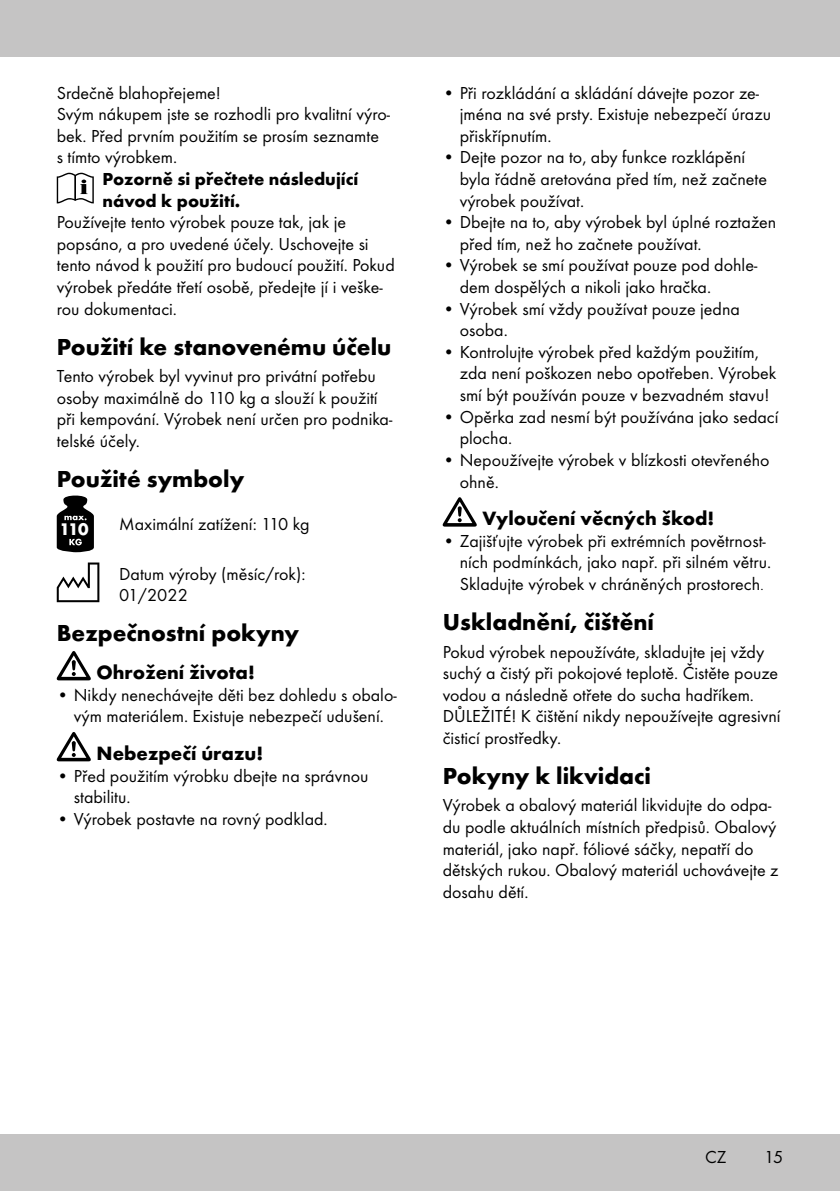
<style>
.page{position:relative;width:840px;height:1191px;background:#fff}
.page>*{position:absolute;margin:0;border:0;box-sizing:border-box;transform-origin:0 0}
.t1{font:700 24px "Futura TOT";color:#000}
.t2{font:700 20px "Futura TOT";color:#000}
.t3{font:18px/21.6px "Futura TOT Boo";color:#000}
.t4{font:700 18px/21.6px "Futura TOT";color:#000}
.t5{font:700 17.4px "Futura TOT";color:#fff}
.s1{font-size:14px}
</style>
<div class="page">
<div style="left:0;top:1134px;width:839px;height:57px;background:#c5c4c4"></div>
<div style="left:0;top:0;width:839px;height:57px;background:#c5c4c4"></div>
<svg style="left:57px;top:173px;width:37px;height:30px"></svg>
<svg style="left:57px;top:495px;width:37px;height:57px"></svg>
<svg style="left:57px;top:562px;width:42px;height:40px"></svg>
<svg style="left:57px;top:651px;width:34px;height:29px"></svg>
<svg style="left:57px;top:732px;width:34px;height:29px"></svg>
<svg style="left:442px;top:497px;width:34px;height:29px"></svg>
<p class="t3" style="left:57px;top:82px;width:334px">Srdečně blahopřejeme!<br>Svým nákupem jste se rozhodli pro kvalitní výro&shy;bek. Před prvním použitím se prosím seznamte<br>s tímto výrobkem.</p>
<p class="t4" style="left:102px;top:168px;width:257px">Pozorně si přečtete následující návod k použití.</p>
<p class="t3" style="left:57px;top:211px;width:339px">Používejte tento výrobek pouze tak, jak je popsáno, a pro uvedené účely. Uschovejte si tento návod k použití pro budoucí použití. Pokud výrobek předáte třetí osobě, předejte jí i veške&shy;rou dokumentaci.</p>
<h1 class="t1" style="left:57px;top:332px;width:336px">Použití ke stanovenému účelu</h1>
<p class="t3" style="left:57px;top:365px;width:337px">Tento výrobek byl vyvinut pro privátní potřebu osoby maximálně do 110 kg a slouží k použití při kempování. Výrobek není určen pro podnika&shy;telské účely.</p>
<h1 class="t1" style="left:57px;top:464px;width:189px">Použité symboly</h1>
<p class="t5" style="left:60px;top:518px;width:30px">110</p>
<p class="t3" style="left:119px;top:512px;width:192px">Maximální zatížení: 110 kg</p>
<p class="t3" style="left:119px;top:562px;width:188px">Datum výroby (měsíc/rok):<br>01/2022</p>
<h1 class="t1" style="left:57px;top:618px;width:243px">Bezpečnostní pokyny</h1>
<p class="t2" style="left:96px;top:660px;width:160px">Ohrožení života!</p>
<p class="t3" style="left:57px;top:683px;width:341px;text-align:center">• Nikdy nenechávejte děti bez dohledu s obalo&shy;vým materiálem. Existuje nebezpečí udušení.</p>
<p class="t2" style="left:96px;top:741px;width:168px">Nebezpečí úrazu!</p>
<p class="t3" style="left:74px;top:764px;width:296px;text-indent:-17px">• Před použitím výrobku dbejte na správnou stabilitu.</p>
<p class="t3" style="left:57px;top:808px;width:272px">• Výrobek postavte na rovný podklad.</p>
<p class="t3" style="left:459px;top:82px;width:313px;text-indent:-17px">• Při rozkládání a skládání dávejte pozor ze&shy;jména na své prsty. Existuje nebezpečí úrazu přiskřípnutím.</p>
<p class="t3" style="left:459px;top:146px;width:309px;text-indent:-17px">• Dejte pozor na to, aby funkce rozklápění byla řádně aretována před tím, než začnete výrobek používat.</p>
<p class="t3" style="left:459px;top:211px;width:318px;text-indent:-17px">• Dbejte na to, aby výrobek byl úplné roztažen před tím, než ho začnete používat.</p>
<p class="t3" style="left:459px;top:254px;width:299px;text-indent:-17px">• Výrobek se smí používat pouze pod dohle&shy;dem dospělých a nikoli jako hračka.</p>
<p class="t3" style="left:459px;top:298px;width:281px;text-indent:-17px">• Výrobek smí vždy používat pouze jedna osoba.</p>
<p class="t3" style="left:459px;top:341px;width:318px;text-indent:-17px">• Kontrolujte výrobek před každým použitím, zda není poškozen nebo opotřeben. Výrobek smí být používán pouze v bezvadném stavu!</p>
<p class="t3" style="left:459px;top:406px;width:320px;text-indent:-17px">• Opěrka zad nesmí být používána jako sedací plocha.</p>
<p class="t3" style="left:459px;top:449px;width:311px;text-indent:-17px">• Nepoužívejte výrobek v blízkosti otevřeného ohně.</p>
<p class="t2" style="left:482px;top:506px;width:233px">Vyloučení věcných škod!</p>
<p class="t3" style="left:459px;top:530px;width:313px;text-indent:-17px">• Zajišťujte výrobek při extrémních povětrnost&shy;ních podmínkách, jako např. při silném větru.<br>Skladujte výrobek v chráněných prostorech<span class="s1">.</span></p>
<h1 class="t1" style="left:442px;top:607px;width:213px">Uskladnění, čištění</h1>
<p class="t3" style="left:442px;top:640px;width:339px">Pokud výrobek nepoužíváte, skladujte jej vždy suchý a čistý při pokojové teplotě. Čistěte pouze vodou a následně otřete do sucha hadříkem.<br>DŮLEŽITÉ! K čištění nikdy nepoužívejte agresivní čisticí prostředky.</p>
<h1 class="t1" style="left:442px;top:761px;width:210px">Pokyny k likvidaci</h1>
<p class="t3" style="left:442px;top:794px;width:337px">Výrobek a obalový materiál likvidujte do odpa&shy;du podle aktuálních místních předpisů. Obalový materiál, jako např. fóliové sáčky, nepatří do dětských rukou. Obalový materiál uchovávejte z dosahu dětí.</p>
<p class="t3" style="left:704px;top:1146px;width:23px">CZ</p>
<p class="t3" style="left:763px;top:1146px;width:20px">15</p>
</div>
